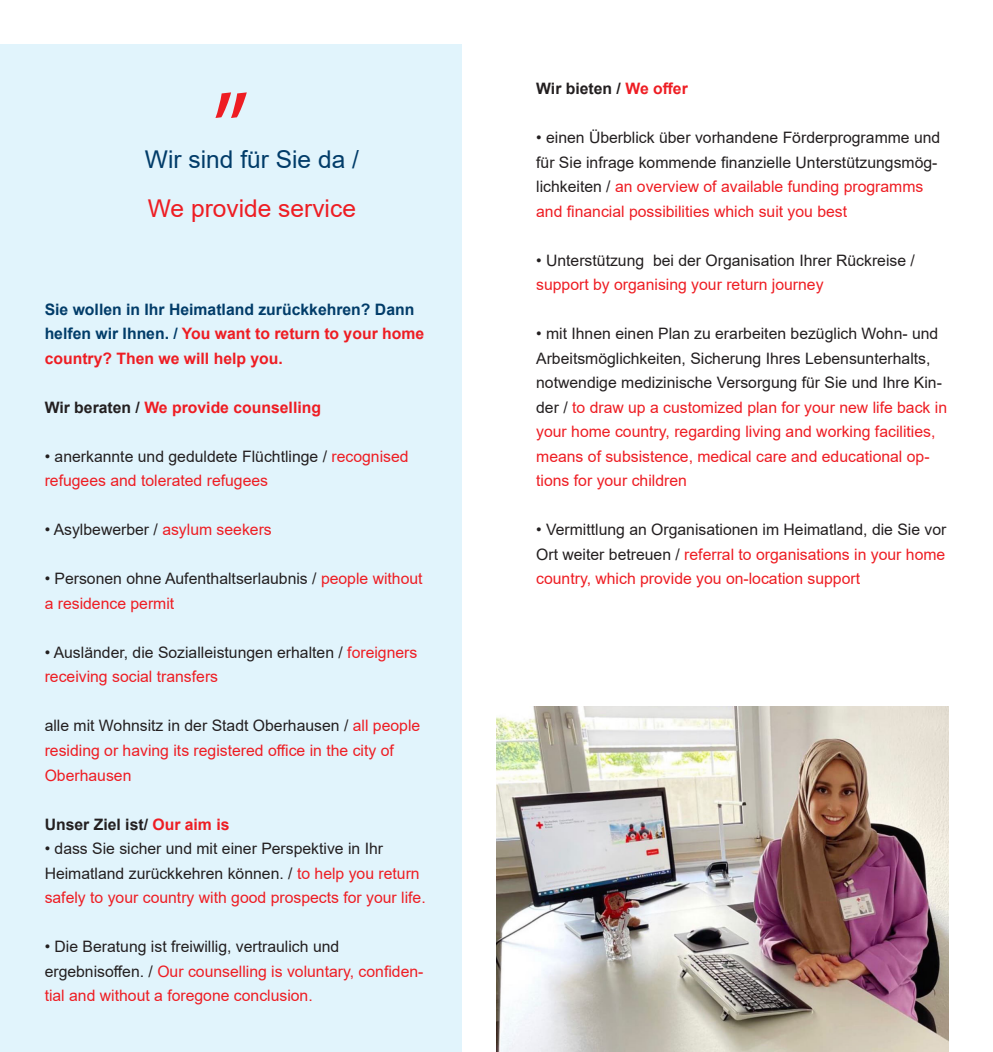
<style>
.page{position:relative;width:993px;height:1052px;background:#fff}
.page>*{position:absolute;margin:0;border:0;box-sizing:border-box;transform-origin:0 0}
.t1{font:105px "Myriad Pro";color:#ee1d23}
.Zitat_Innenseite{font:24.5px "Arial";color:#013c69}
.Zitat_Innenseite-2{font:24.5px "Arial";color:#ee1d23}
.Fließtext_Innenseite{font:15.75px/24.5px "Arial";color:#ee1d23}
.Fließtext_Innenseite-2{font:15.75px/24.5px "Arial";color:#231f20}
.Headline_Innenseiten{font:700 15.75px/24.5px "Arial";color:#013c69}
.Fließtext_Innenseite-3{font:700 15.75px "Arial";color:#ee1d23}
.Fließtext_Innenseite-4{font:700 15.75px "Arial";color:#231f20}
.Headline_Innenseiten-2{font:700 15.75px "Arial";color:#231f20}
.s1{color:#ee1d23}
.s2{color:#231f20}
</style>
<div class="page">
<div style="left:0;top:45px;width:461px;height:1007px;background:#e1f4fc"></div>
<img style="left:496px;top:707px;width:451px;height:345px">
<p class="t1" style="left:213px;top:6px;width:39px">„</p>
<p class="Zitat_Innenseite" style="left:145px;top:142px;width:215px">Wir sind für Sie da /</p>
<p class="Zitat_Innenseite-2" style="left:148px;top:191px;width:209px">We provide service</p>
<p class="Headline_Innenseiten" style="left:45px;top:297px;width:381px">Sie wollen in Ihr Heimatland zurückkehren? Dann helfen wir Ihnen. / <span class="s1">You want to return to your home country? Then we will help you.</span></p>
<p class="Fließtext_Innenseite-3" style="left:45px;top:396px;width:278px"><span class="s2">Wir beraten /</span> We provide counselling</p>
<p class="Fließtext_Innenseite" style="left:45px;top:444px;width:365px"><span class="s2">• anerkannte und geduldete Flüchtlinge /</span> recognised refugees and tolerated refugees</p>
<p class="Fließtext_Innenseite-2" style="left:45px;top:517px;width:228px">• Asylbewerber / <span class="s1">asylum seekers</span></p>
<p class="Fließtext_Innenseite-2" style="left:45px;top:566px;width:379px">• Personen ohne Aufenthaltserlaubnis / <span class="s1">people without a residence permit</span></p>
<p class="Fließtext_Innenseite-2" style="left:45px;top:640px;width:374px">• Ausländer, die Sozialleistungen erhalten / <span class="s1">foreigners receiving social transfers</span></p>
<p class="Fließtext_Innenseite" style="left:45px;top:713px;width:377px"><span class="s2">alle mit Wohnsitz in der Stadt Oberhausen /</span> all people residing or having its registered office in the city of<br>Oberhausen</p>
<p class="Fließtext_Innenseite-4" style="left:45px;top:813px;width:186px">Unser Ziel ist/ <span class="s1">Our aim is</span></p>
<p class="Fließtext_Innenseite-2" style="left:45px;top:836px;width:340px">• dass Sie sicher und mit einer Perspektive in Ihr</p>
<p class="Fließtext_Innenseite" style="left:45px;top:860px;width:382px"><span class="s2">Heimatland zurückkehren können. /</span> to help you return safely to your country with good prospects for your life.</p>
<p class="Fließtext_Innenseite-2" style="left:45px;top:934px;width:296px">• Die Beratung ist freiwillig, vertraulich und</p>
<p class="Fließtext_Innenseite" style="left:45px;top:958px;width:380px"><span class="s2">ergebnisoffen. /</span> Our counselling is voluntary, confiden&shy;tial and without a foregone conclusion.</p>
<p class="Headline_Innenseiten-2" style="left:536px;top:78px;width:153px">Wir bieten / <span class="s1">We offer</span></p>
<p class="Fließtext_Innenseite-2" style="left:536px;top:125px;width:405px">• einen Überblick über vorhandene Förderprogramme und für Sie infrage kommende finanzielle Unterstützungsmög&shy;lichkeiten / <span class="s1">an overview of available funding programms and financial possibilities which suit you best</span></p>
<p class="Fließtext_Innenseite-2" style="left:536px;top:248px;width:380px">• Unterstützung bei der Organisation Ihrer Rückreise / <span class="s1">support by organising your return journey</span></p>
<p class="Fließtext_Innenseite" style="left:536px;top:321px;width:412px"><span class="s2">• mit Ihnen einen Plan zu erarbeiten bezüglich Wohn- und Arbeitsmöglichkeiten, Sicherung Ihres Lebensunterhalts, notwendige medizinische Versorgung für Sie und Ihre Kin&shy;der /</span> to draw up a customized plan for your new life back in your home country, regarding living and working facilities, means of subsistence, medical care and educational op&shy;tions for your children</p>
<p class="Fließtext_Innenseite" style="left:536px;top:517px;width:411px;text-align:justify"><span class="s2">• Vermittlung an Organisationen im Heimatland, die Sie vor Ort weiter betreuen /</span> referral to organisations in your home country, which provide you on-location support</p>
</div>
